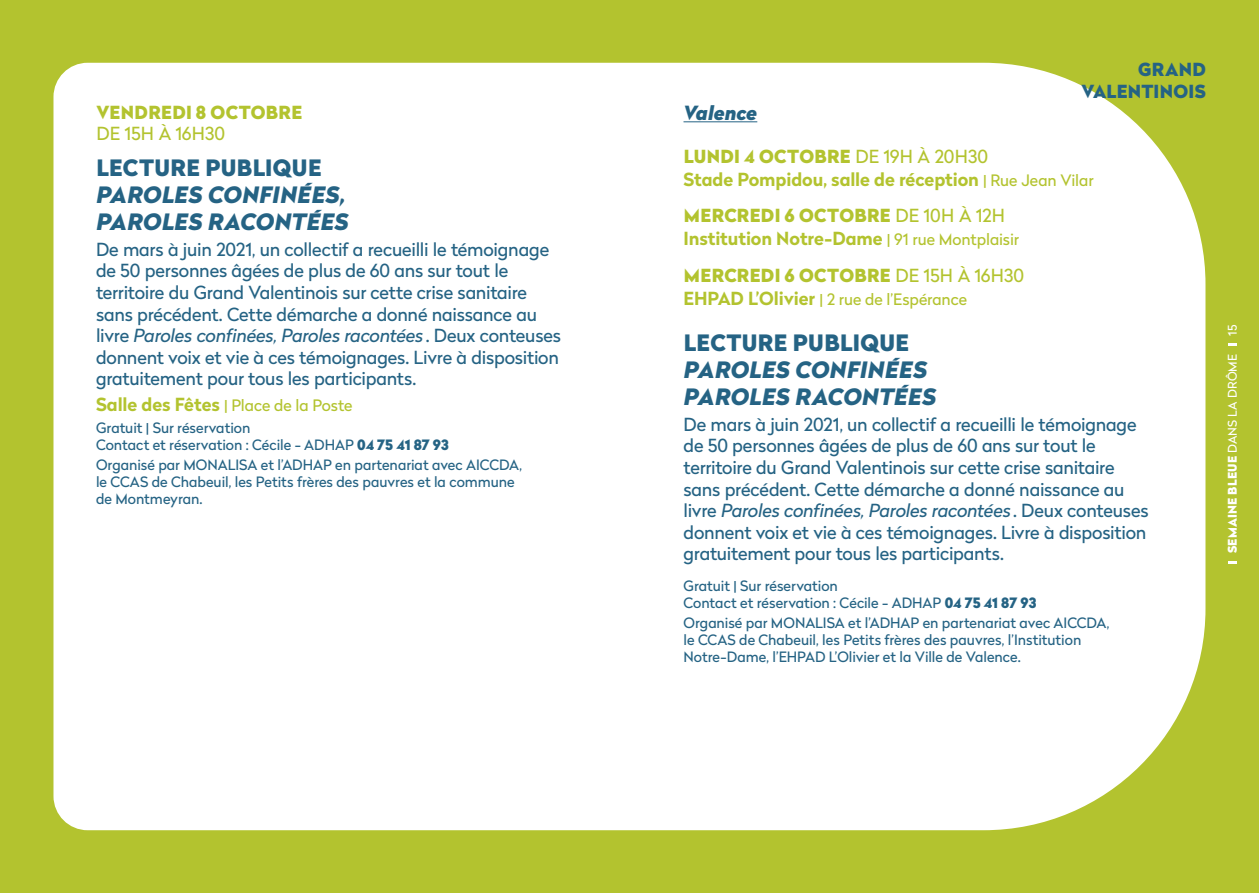
<style>
.page{position:relative;width:1259px;height:893px;background:#b3c32f}
.page>*{position:absolute;margin:0;border:0;box-sizing:border-box;transform-origin:0 0}
.t1{font:italic 900 22.5px/27px "Radikal";letter-spacing:.015em;color:#256384}
.t2{font:900 22.5px "Radikal";letter-spacing:.02em;color:#256384}
.t3{font:italic 900 19.5px "Radikal";letter-spacing:-.005em;color:#256384}
.t4{font:18px/21.6px "Radikal";letter-spacing:-.01em;color:#256384}
.t5{font:700 18px/22.8px "Radikal";letter-spacing:-.005em;color:#b3c32f}
.t6{font:900 18px "Radikal";letter-spacing:.02em;color:#b3c32f}
.t7{font:900 18px/21.6px "Radikal";letter-spacing:.02em;color:#256384;text-align:right}
.t8{font:18px "Radikal";letter-spacing:.005em;color:#b3c32f}
.t9{font:15.75px "Radikal";letter-spacing:-.005em;color:#b3c32f}
.t10{font:14.25px/17.1px "Radikal";color:#256384}
.t11{font:900 12px "Radikal";letter-spacing:.02em;color:#fff}
.t12{font:12px "Radikal";color:#fff}
.s1{font-style:italic}
.s2{font-weight:700;font-size:18px}
.s3{font-weight:900}
.s4{font-weight:400}
.s5{font-weight:400;font-size:15.75px}
</style>
<div class="page">
<div style="left:53px;top:63px;width:1152px;height:767px;background:#fff"></div>
<svg style="left:1228px;top:561px;width:8px;height:3px"></svg>
<svg style="left:1228px;top:343px;width:8px;height:3px"></svg>
<hr style="left:683px;top:121px;width:74px;height:1px;background:#256384">
<p class="t6" style="left:96px;top:99px;width:207px">VENDREDI 8 OCTOBRE</p>
<p class="t8" style="left:96px;top:121px;width:130px">DE 15H À 16H30</p>
<p class="t2" style="left:96px;top:151px;width:227px">LECTURE PUBLIQUE</p>
<p class="t1" style="left:96px;top:181px;width:254px">PAROLES CONFINÉES,<br>PAROLES RACONTÉES</p>
<p class="t4" style="left:96px;top:238px;width:466px">De mars à juin 2021, un collectif a recueilli le témoignage de 50 personnes âgées de plus de 60 ans sur tout le territoire du Grand Valentinois sur cette crise sanitaire sans précédent. Cette démarche a donné naissance au livre <span class="s1">Paroles confinées, Paroles racontées</span> . Deux conteuses donnent voix et vie à ces témoignages. Livre à disposition gratuitement pour tous les participants.</p>
<p class="t9" style="left:96px;top:394px;width:258px"><span class="s2">Salle des Fêtes</span> | Place de la Poste</p>
<p class="t10" style="left:96px;top:418px;width:354px">Gratuit | Sur réservation<br>Contact et réservation : Cécile - ADHAP <span class="s3">04 75 41 87 93</span></p>
<p class="t10" style="left:96px;top:456px;width:427px">Organisé par MONALISA et l’ADHAP en partenariat avec AICCDA, le CCAS de Chabeuil, les Petits frères des pauvres et la commune de Montmeyran.</p>
<p class="t7" style="left:1081px;top:59px;width:126px">GRAND<br>VALENTINOIS</p>
<p class="t3" style="left:683px;top:98px;width:75px">Valence</p>
<p class="t5" style="left:683px;top:144px;width:411px"><span class="s3">LUNDI 4 OCTOBRE</span> <span class="s4">DE 19H À 20H30<br></span>Stade Pompidou, salle de réception <span class="s5">| Rue Jean Vilar</span></p>
<p class="t5" style="left:683px;top:204px;width:337px"><span class="s3">MERCREDI 6 OCTOBRE</span> <span class="s4">DE 10H À 12H<br></span>Institution Notre-Dame <span class="s5">| 91 rue Montplaisir</span></p>
<p class="t6" style="left:684px;top:262px;width:342px">MERCREDI 6 OCTOBRE <span class="s4">DE 15H À 16H30</span></p>
<p class="t9" style="left:683px;top:288px;width:285px"><span class="s2">EHPAD L’Olivier</span> | 2 rue de l’Espérance</p>
<p class="t2" style="left:684px;top:326px;width:227px">LECTURE PUBLIQUE</p>
<p class="t1" style="left:684px;top:356px;width:254px">PAROLES CONFINÉES<br>PAROLES RACONTÉES</p>
<p class="t4" style="left:683px;top:413px;width:466px">De mars à juin 2021, un collectif a recueilli le témoignage de 50 personnes âgées de plus de 60 ans sur tout le territoire du Grand Valentinois sur cette crise sanitaire sans précédent. Cette démarche a donné naissance au livre <span class="s1">Paroles confinées, Paroles racontées</span> . Deux conteuses donnent voix et vie à ces témoignages. Livre à disposition gratuitement pour tous les participants.</p>
<p class="t10" style="left:683px;top:577px;width:354px">Gratuit | Sur réservation<br>Contact et réservation : Cécile - ADHAP <span class="s3">04 75 41 87 93</span></p>
<p class="t10" style="left:683px;top:614px;width:427px">Organisé par MONALISA et l’ADHAP en partenariat avec AICCDA, le CCAS de Chabeuil, les Petits frères des pauvres, l’Institution<br>Notre-Dame, l’EHPAD L’Olivier et la Ville de Valence.</p>
<p class="t12" style="left:1223px;top:335px;width:12px;rotate:-90deg">15</p>
<p class="t11" style="left:1223px;top:553px;width:201px;rotate:-90deg">SEMAINE BLEUE <span class="s4">DANS LA DRÔME</span></p>
</div>
